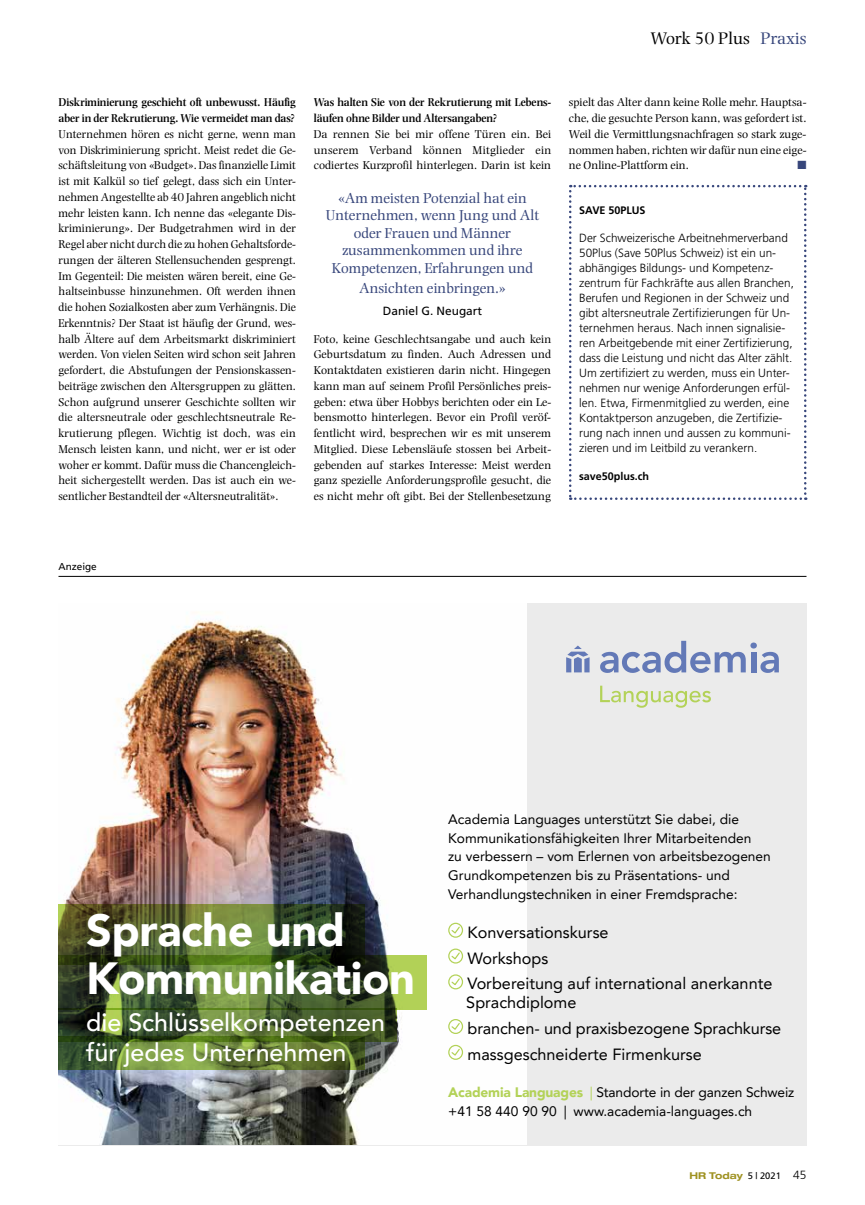
<style>
.page{position:relative;width:865px;height:1205px;background:#fff}
.page>*{position:absolute;margin:0;border:0;box-sizing:border-box;transform-origin:0 0}
.t1{font:900 45px/47.5px "Avenir LT Pro";letter-spacing:-.01em;color:#fff}
.t2{font:500 25px/30px "Avenir LT Pro";color:#fff}
.t3{font:17.5px "Photina";color:#000}
.t4{font:16.25px/25.9px "Avenir LT Pro";color:#000}
.t5{font:15px/17.5px "Photina";color:#37467b;text-align:center}
.t6{font:13.75px/18.8px "Avenir LT Pro";color:#000}
.t7{font:11.88px/15.8px "Photina";color:#000;text-align:justify}
.t8{font:300 11.88px/15px "Frutiger";color:#000}
.t9{font:600 11.88px/15.8px "Photina";color:#000;scale:.95 1}
.t10{font:11.88px "Frutiger";color:#000}
.t11{font:11.88px "Zapf Dingbats ITC";color:#37467b}
.t12{font:700 10.88px "Frutiger";color:#000}
.t13{font:10px "Frutiger";color:#000}
.t14{font:700 expanded 9.38px "Helvetica Neue LT Pro";color:#9f9222}
.s1{color:#37467b}
.s2{font-weight:900;color:#b3d258}
.s3{color:#b3d258}
.s4{font-family:"Frutiger";font-weight:400;font-stretch:normal;color:#000}
.s5{font-family:"Frutiger";font-weight:300;font-stretch:normal;font-size:11.88px;color:#000}
</style>
<div class="page">
<hr style="left:58px;top:576px;width:748px;height:1px;background:#000">
<div style="left:58px;top:604px;width:748px;height:542px;background:#ebebeb"></div>
<svg style="left:569px;top:185px;width:237px;height:315px"></svg>
<img style="left:58px;top:604px;width:468px;height:541px">
<svg style="left:600px;top:686px;width:111px;height:22px"></svg>
<svg style="left:600px;top:641px;width:178px;height:32px"></svg>
<svg style="left:566px;top:645px;width:23px;height:27px"></svg>
<svg style="left:447px;top:922px;width:17px;height:16px"></svg>
<svg style="left:447px;top:948px;width:17px;height:16px"></svg>
<svg style="left:447px;top:974px;width:17px;height:16px"></svg>
<svg style="left:447px;top:1018px;width:17px;height:16px"></svg>
<svg style="left:447px;top:1044px;width:17px;height:16px"></svg>
<svg style="left:58px;top:904px;width:306px;height:51px;background:#4e5c2d"></svg>
<svg style="left:58px;top:955px;width:368px;height:55px;background:#4e6530"></svg>
<svg style="left:58px;top:1007px;width:339px;height:34px;background:#485f2e"></svg>
<svg style="left:58px;top:1036px;width:306px;height:33px;background:#5b7532"></svg>
<h3 class="t3" style="left:650px;top:28px;width:157px">Work 50 Plus <span class="s1">Praxis</span></h3>
<p class="t9" style="left:58px;top:95px;width:251px">Diskriminierung geschieht oft unbewusst. Häufig aber in der Rekrutierung. Wie vermeidet man das?</p>
<p class="t7" style="left:58px;top:126px;width:239px">Unternehmen hören es nicht gerne, wenn man von Diskriminierung spricht. Meist redet die Ge&shy;schäftsleitung von «Budget». Das finanzielle Limit ist mit Kalkül so tief gelegt, dass sich ein Unter&shy;nehmen Angestellte ab 40 Jahren angeblich nicht mehr leisten kann. Ich nenne das «elegante Dis&shy;kriminierung». Der Budgetrahmen wird in der Regel aber nicht durch die zu hohen Gehaltsforde&shy;rungen der älteren Stellensuchenden gesprengt.<br>Im Gegenteil: Die meisten wären bereit, eine Ge&shy;haltseinbusse hinzunehmen. Oft werden ihnen die hohen Sozialkosten aber zum Verhängnis. Die Erkenntnis? Der Staat ist häufig der Grund, wes&shy;halb Ältere auf dem Arbeitsmarkt diskriminiert werden. Von vielen Seiten wird schon seit Jahren gefordert, die Abstufungen der Pensionskassen&shy;beiträge zwischen den Altersgruppen zu glätten.<br>Schon aufgrund unserer Geschichte sollten wir die altersneutrale oder geschlechtsneutrale Re&shy;krutierung pflegen. Wichtig ist doch, was ein Mensch leisten kann, und nicht, wer er ist oder woher er kommt. Dafür muss die Chancengleich&shy;heit sichergestellt werden. Das ist auch ein we&shy;sentlicher Bestandteil der «Altersneutralität».</p>
<p class="t9" style="left:314px;top:95px;width:251px">Was halten Sie von der Rekrutierung mit Lebens&shy;läufen ohne Bilder und Altersangaben?</p>
<p class="t7" style="left:314px;top:126px;width:239px">Da rennen Sie bei mir offene Türen ein. Bei unserem Verband können Mitglieder ein codiertes Kurzprofil hinterlegen. Darin ist kein</p>
<p class="t5" style="left:326px;top:189px;width:215px">«Am meisten Potenzial hat ein<br>Unternehmen, wenn Jung und Alt oder Frauen und Männer zusammenkommen und ihre<br>Kompetenzen, Erfahrungen und</p>
<p class="t5" style="left:359px;top:279px;width:148px">Ansichten einbringen.»</p>
<p class="t10" style="left:383px;top:304px;width:101px">Daniel G. Neugart</p>
<p class="t7" style="left:314px;top:331px;width:239px">Foto, keine Geschlechtsangabe und auch kein Geburtsdatum zu finden. Auch Adressen und Kontaktdaten existieren darin nicht. Hingegen kann man auf seinem Profil Persönliches preis&shy;geben: etwa über Hobbys berichten oder ein Le&shy;bensmotto hinterlegen. Bevor ein Profil veröf&shy;fentlicht wird, besprechen wir es mit unserem Mitglied. Diese Lebensläufe stossen bei Arbeit&shy;gebenden auf starkes Interesse: Meist werden ganz spezielle Anforderungsprofile gesucht, die es nicht mehr oft gibt. Bei der Stellenbesetzung</p>
<p class="t7" style="left:569px;top:95px;width:239px">spielt das Alter dann keine Rolle mehr. Hauptsa&shy;che, die gesuchte Person kann, was gefordert ist.<br>Weil die Vermittlungsnachfragen so stark zuge&shy;nommen haben, richten wir dafür nun eine eige&shy;ne Online-Plattform ein.</p>
<p class="t11" style="left:797px;top:160px;width:11px">■</p>
<p class="t12" style="left:579px;top:203px;width:68px">SAVE 50PLUS</p>
<p class="t8" style="left:579px;top:231px;width:216px">Der Schweizerische Arbeitnehmerverband 50Plus (Save 50Plus Schweiz) ist ein un&shy;abhängiges Bildungs- und Kompetenz&shy;zentrum für Fachkräfte aus allen Branchen, Berufen und Regionen in der Schweiz und gibt altersneutrale Zertifizierungen für Un&shy;ternehmen heraus. Nach innen signalisie&shy;ren Arbeitgebende mit einer Zertifizierung, dass die Leistung und nicht das Alter zählt.<br>Um zertifiziert zu werden, muss ein Unter&shy;nehmen nur wenige Anforderungen erfül&shy;len. Etwa, Firmenmitglied zu werden, eine Kontaktperson anzugeben, die Zertifizie&shy;rung nach innen und aussen zu kommuni&shy;zieren und im Leitbild zu verankern.</p>
<p class="t12" style="left:579px;top:470px;width:71px">save50plus.ch</p>
<p class="t13" style="left:58px;top:560px;width:40px">Anzeige</p>
<h1 class="t1" style="left:86px;top:907px;width:330px">Sprache und<br>Kommunikation</h1>
<h2 class="t2" style="left:86px;top:1007px;width:300px">die Schlüsselkompetenzen für jedes Unternehmen</h2>
<p class="t6" style="left:448px;top:810px;width:324px">Academia Languages unterstützt Sie dabei, die Kommunikationsfähigkeiten Ihrer Mitarbeitenden<br>zu verbessern – vom Erlernen von arbeitsbezogenen Grundkompetenzen bis zu Präsentations- und Verhandlungstechniken in einer Fremdsprache:</p>
<h3 class="t4" style="left:467px;top:919px;width:306px">Konversationskurse<br>Workshops<br>Vorbereitung auf international anerkannte</h3>
<h3 class="t4" style="left:466px;top:989px;width:316px">Sprachdiplome<br>branchen- und praxisbezogene Sprachkurse massgeschneiderte Firmenkurse</h3>
<p class="t6" style="left:448px;top:1083px;width:348px"><span class="s2">Academia Languages</span> <span class="s3">|</span> Standorte in der ganzen Schweiz +41 58 440 90 90 | www.academia-languages.ch</p>
<p class="t14" style="left:689px;top:1169px;width:119px">HR Today <span class="s4">5 | 2021</span> <span class="s5">45</span></p>
</div>
